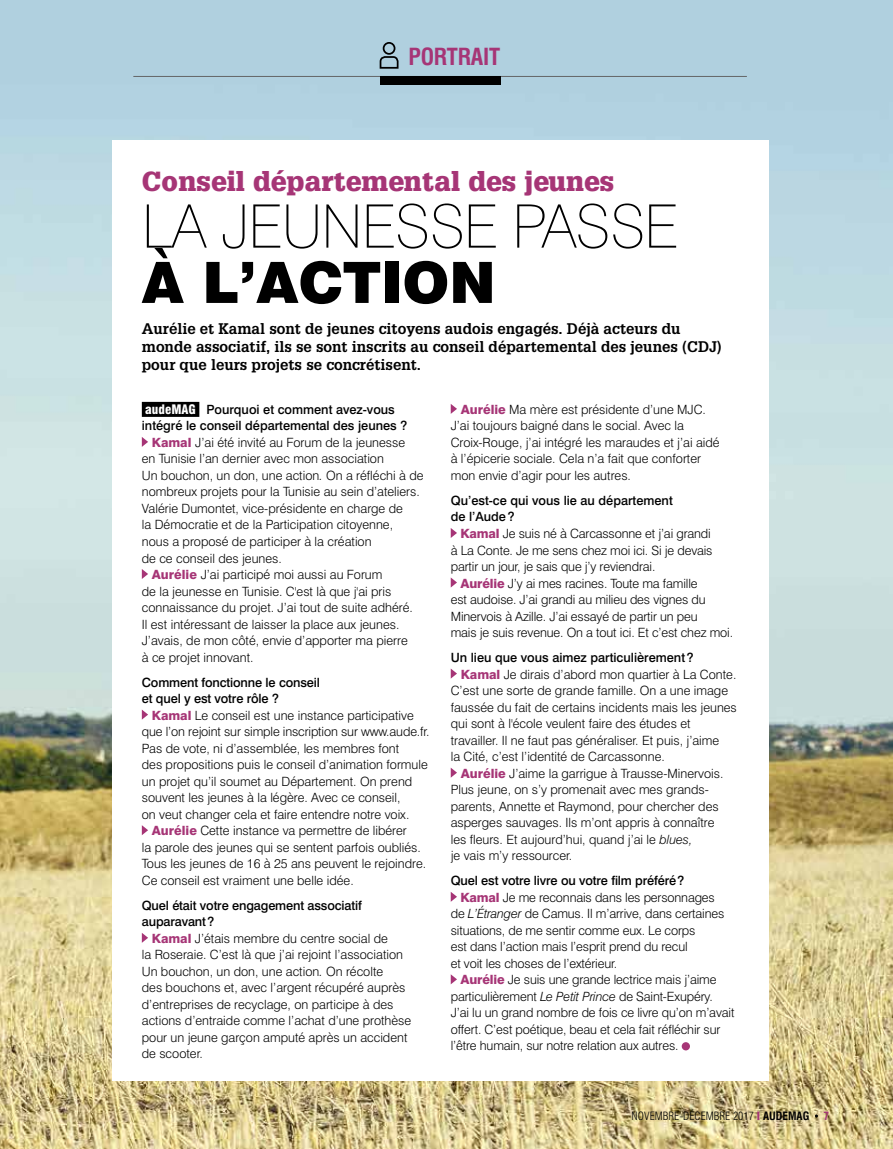
<style>
.page{position:relative;width:893px;height:1149px;background:#fff}
.page>*{position:absolute;margin:0;border:0;box-sizing:border-box;transform-origin:0 0}
.t1{font:100 60px "Swiss 721 BT";letter-spacing:-.01em;color:#000}
.t2{font:900 57px "Swiss 721 BT";color:#000}
.t3{font:900 27px "Glypha";letter-spacing:.01em;color:#a63576}
.t4{font:700 condensed 22.95px "Swiss 721 BT";letter-spacing:-.01em;color:#a63576}
.t5{font:700 15px/18px "Glypha";color:#000}
.t6{font:300 12.75px/16.5px "Swiss 721 BT";color:#000}
.t7{font:500 12.75px/16.5px "Swiss 721 BT";color:#000}
.t8{font:300 condensed 11.25px "Swiss 721 BT";color:#000}
.t9{font:700 condensed 11.25px "Swiss 721 BT";color:#a63576}
.s1{font-weight:900;font-stretch:condensed;color:#fff}
.s2{font-weight:800;color:#a63576}
.s3{font-style:italic}
.s4{font-weight:900;color:#a63576}
.s5{font-weight:700}
</style>
<div class="page">
<img style="left:0;top:0;width:893px;height:1148px">
<div style="left:112px;top:140px;width:656px;height:940px;background:#fff"></div>
<div style="left:142px;top:402px;width:57px;height:15px;background:#000"></div>
<svg style="left:142px;top:437px;width:6px;height:10px"></svg>
<svg style="left:142px;top:569px;width:6px;height:10px"></svg>
<svg style="left:142px;top:709px;width:6px;height:10px"></svg>
<svg style="left:142px;top:825px;width:6px;height:10px"></svg>
<svg style="left:142px;top:933px;width:6px;height:9px"></svg>
<svg style="left:451px;top:404px;width:6px;height:10px"></svg>
<svg style="left:451px;top:528px;width:6px;height:10px"></svg>
<svg style="left:451px;top:577px;width:6px;height:10px"></svg>
<svg style="left:451px;top:669px;width:6px;height:9px"></svg>
<svg style="left:451px;top:768px;width:6px;height:9px"></svg>
<svg style="left:451px;top:892px;width:6px;height:9px"></svg>
<svg style="left:451px;top:974px;width:6px;height:10px"></svg>
<svg style="left:682px;top:1041px;width:8px;height:9px"></svg>
<hr style="left:133px;top:76px;width:614px;height:1px;background:#646567">
<div style="left:380px;top:76px;width:121px;height:8px;background:#000"></div>
<div style="left:383px;top:42px;width:12px;height:13px;border:2px solid #000;border-radius:50%"></div>
<svg style="left:379px;top:55px;width:20px;height:15px"></svg>
<h3 class="t4" style="left:408px;top:43px;width:93px">PORTRAIT</h3>
<h3 class="t3" style="left:142px;top:165px;width:474px">Conseil départemental des jeunes</h3>
<h1 class="t1" style="left:142px;top:190px;width:538px">LA JEUNESSE PASSE</h1>
<h2 class="t2" style="left:142px;top:248px;width:355px">À L’ACTION</h2>
<p class="t5" style="left:142px;top:319px;width:582px">Aurélie et Kamal sont de jeunes citoyens audois engagés. Déjà acteurs du monde associatif, ils se sont inscrits au conseil départemental des jeunes (CDJ) pour que leurs projets se concrétisent.</p>
<p class="t7" style="left:145px;top:401px;width:251px"><span class="s1">audeMag</span> Pourquoi et comment avez-vous</p>
<p class="t7" style="left:142px;top:417px;width:267px">intégré le conseil départemental des jeunes ?</p>
<p class="t6" style="left:152px;top:434px;width:255px"><span class="s2">Kamal</span> J’ai été invité au Forum de la jeunesse</p>
<p class="t6" style="left:142px;top:450px;width:244px">en Tunisie l’an dernier avec mon association</p>
<p class="t6" style="left:142px;top:467px;width:283px">Un bouchon, un don, une action<span class="s3">.</span> On a réfléchi à de</p>
<p class="t6" style="left:142px;top:483px;width:279px">nombreux projets pour la Tunisie au sein d’ateliers.</p>
<p class="t6" style="left:142px;top:500px;width:263px">Valérie Dumontet, vice-présidente en charge de</p>
<p class="t6" style="left:142px;top:516px;width:253px">la Démocratie et de la Participation citoyenne,</p>
<p class="t6" style="left:142px;top:533px;width:231px">nous a proposé de participer à la création</p>
<p class="t6" style="left:142px;top:549px;width:142px">de ce conseil des jeunes.</p>
<p class="t6" style="left:152px;top:566px;width:232px"><span class="s2">Aurélie</span> J’ai participé moi aussi au Forum</p>
<p class="t6" style="left:142px;top:582px;width:251px">de la jeunesse en Tunisie. C'est là que j'ai pris</p>
<p class="t6" style="left:142px;top:599px;width:273px">connaissance du projet. J’ai tout de suite adhéré.</p>
<p class="t6" style="left:142px;top:615px;width:259px">Il est intéressant de laisser la place aux jeunes.</p>
<p class="t6" style="left:142px;top:632px;width:267px">J’avais, de mon côté, envie d’apporter ma pierre</p>
<p class="t6" style="left:142px;top:648px;width:113px">à ce projet innovant.</p>
<p class="t7" style="left:142px;top:673px;width:180px">Comment fonctionne le conseil et quel y est votre rôle ?</p>
<p class="t6" style="left:152px;top:706px;width:263px"><span class="s2">Kamal</span> Le conseil est une instance participative</p>
<p class="t6" style="left:142px;top:723px;width:289px">que l’on rejoint sur simple inscription sur www.aude.fr.</p>
<p class="t6" style="left:142px;top:739px;width:259px">Pas de vote, ni d’assemblée, les membres font</p>
<p class="t6" style="left:142px;top:756px;width:288px">des propositions puis le conseil d’animation formule</p>
<p class="t6" style="left:142px;top:772px;width:272px">un projet qu’il soumet au Département. On prend</p>
<p class="t6" style="left:142px;top:789px;width:260px">souvent les jeunes à la légère. Avec ce conseil,</p>
<p class="t6" style="left:142px;top:805px;width:269px">on veut changer cela et faire entendre notre voix.</p>
<p class="t6" style="left:152px;top:822px;width:257px"><span class="s2">Aurélie</span> Cette instance va permettre de libérer</p>
<p class="t6" style="left:142px;top:838px;width:280px">la parole des jeunes qui se sentent parfois oubliés.</p>
<p class="t6" style="left:142px;top:855px;width:286px">Tous les jeunes de 16 à 25 ans peuvent le rejoindre.</p>
<p class="t6" style="left:142px;top:871px;width:213px">Ce conseil est vraiment une belle idée.</p>
<p class="t7" style="left:142px;top:896px;width:221px">Quel était votre engagement associatif auparavant?</p>
<p class="t6" style="left:142px;top:929px;width:271px;text-indent:10px"><span class="s2">Kamal</span> J’étais membre du centre social de<br>la Roseraie. C’est là que j’ai rejoint l’association Un bouchon, un don, une action<span class="s3">.</span> On récolte<br>des bouchons et, avec l’argent récupéré auprès d’entreprises de recyclage, on participe à des actions d’entraide comme l’achat d’une prothèse pour un jeune garçon amputé après un accident de scooter.</p>
<p class="t6" style="left:451px;top:401px;width:270px;text-indent:10px"><span class="s2">Aurélie</span> Ma mère est présidente d’une MJC.<br>J’ai toujours baigné dans le social. Avec la Croix-Rouge, j’ai intégré les maraudes et j’ai aidé à l’épicerie sociale. Cela n’a fait que conforter mon envie d’agir pour les autres.</p>
<p class="t7" style="left:451px;top:492px;width:224px">Qu’est-ce qui vous lie au département de l’Aude?</p>
<p class="t6" style="left:451px;top:525px;width:263px;text-indent:10px"><span class="s2">Kamal</span> Je suis né à Carcassonne et j’ai grandi à La Conte. Je me sens chez moi ici. Si je devais partir un jour, je sais que j’y reviendrai.</p>
<p class="t6" style="left:451px;top:574px;width:284px;text-indent:10px"><span class="s2">Aurélie</span> J’y ai mes racines. Toute ma famille<br>est audoise. J’ai grandi au milieu des vignes du Minervois à Azille. J’ai essayé de partir un peu<br>mais je suis revenue. On a tout ici. Et c’est chez moi.</p>
<p class="t7" style="left:451px;top:649px;width:244px">Un lieu que vous aimez particulièrement?</p>
<p class="t6" style="left:461px;top:665px;width:277px"><span class="s2">Kamal</span> Je dirais d’abord mon quartier à La Conte.</p>
<p class="t6" style="left:451px;top:682px;width:279px">C’est une sorte de grande famille. On a une image</p>
<p class="t6" style="left:451px;top:698px;width:288px">faussée du fait de certains incidents mais les jeunes</p>
<p class="t6" style="left:451px;top:715px;width:241px">qui sont à l'école veulent faire des études et</p>
<p class="t6" style="left:451px;top:731px;width:270px">travailler. Il ne faut pas généraliser. Et puis, j’aime</p>
<p class="t6" style="left:451px;top:748px;width:216px">la Cité, c’est l’identité de Carcassonne.</p>
<p class="t6" style="left:461px;top:764px;width:264px"><span class="s2">Aurélie</span> J’aime la garrigue à Trausse-Minervois.</p>
<p class="t6" style="left:451px;top:781px;width:260px">Plus jeune, on s’y promenait avec mes grands-</p>
<p class="t6" style="left:451px;top:797px;width:269px">parents, Annette et Raymond, pour chercher des</p>
<p class="t6" style="left:451px;top:814px;width:265px">asperges sauvages. Ils m’ont appris à connaître</p>
<p class="t6" style="left:451px;top:830px;width:243px">les fleurs. Et aujourd’hui, quand j’ai le <span class="s3">blues,</span></p>
<p class="t6" style="left:451px;top:847px;width:123px">je vais m’y ressourcer.</p>
<p class="t7" style="left:451px;top:872px;width:235px">Quel est votre livre ou votre film préféré?</p>
<p class="t6" style="left:460px;top:888px;width:256px"><span class="s2">Kamal</span> Je me reconnais dans les personnages</p>
<p class="t6" style="left:451px;top:905px;width:275px">de <span class="s3">L’Étranger</span> de Camus. Il m’arrive, dans certaines</p>
<p class="t6" style="left:451px;top:921px;width:246px">situations, de me sentir comme eux. Le corps</p>
<p class="t6" style="left:451px;top:938px;width:238px">est dans l’action mais l’esprit prend du recul</p>
<p class="t6" style="left:451px;top:954px;width:168px">et voit les choses de l’extérieur.</p>
<p class="t6" style="left:460px;top:971px;width:258px"><span class="s2">Aurélie</span> Je suis une grande lectrice mais j’aime</p>
<p class="t6" style="left:451px;top:987px;width:264px">particulièrement <span class="s3">Le Petit Prince</span> de Saint-Exupéry.</p>
<p class="t6" style="left:451px;top:1004px;width:285px">J’ai lu un grand nombre de fois ce livre qu’on m’avait</p>
<p class="t6" style="left:451px;top:1020px;width:271px">offert. C’est poétique, beau et cela fait réfléchir sur</p>
<p class="t6" style="left:451px;top:1037px;width:229px">l’être humain, sur notre relation aux autres.</p>
<p class="t8" style="left:632px;top:1108px;width:179px">NOVEMBRE-DÉCEMBRE 2017 <span class="s4">i</span> <span class="s5">AUDEMAG</span></p>
<p class="t9" style="left:824px;top:1108px;width:7px">7</p>
</div>
